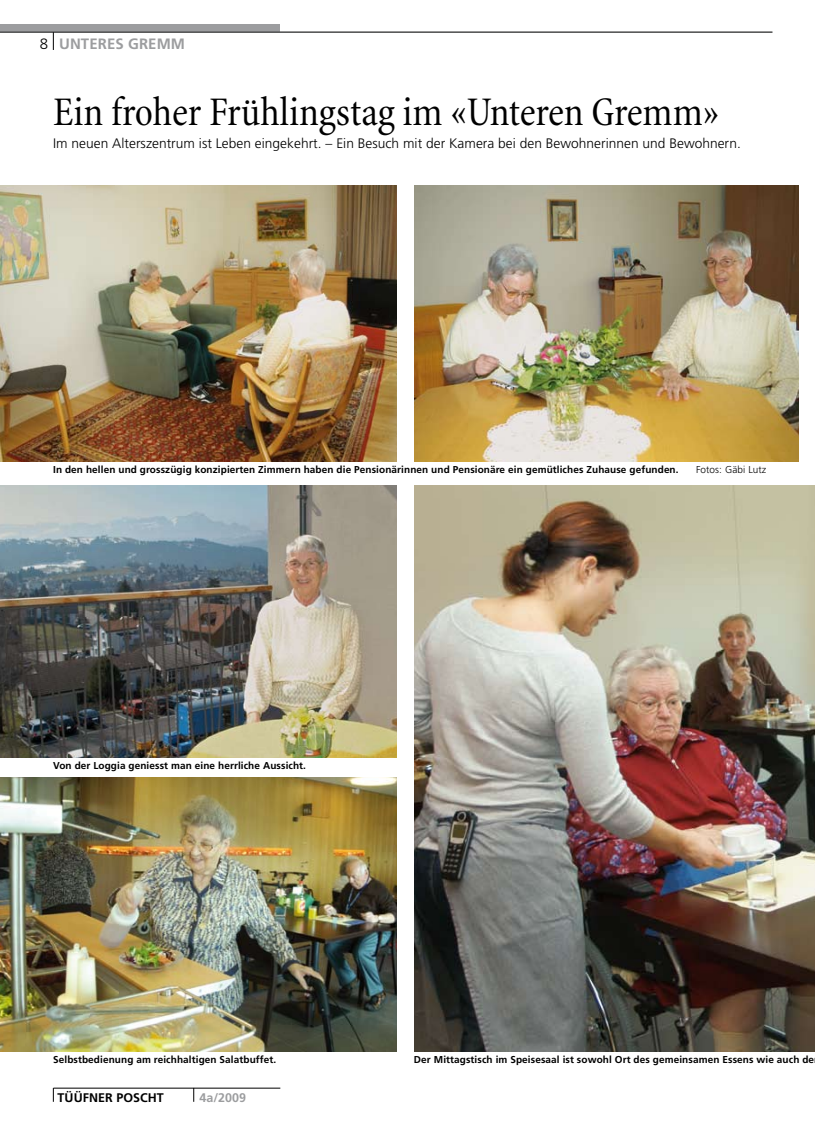
<style>
.page{position:relative;width:815px;height:1134px;background:#fff}
.page>*{position:absolute;margin:0;border:0;box-sizing:border-box;transform-origin:0 0}
.t1{font:condensed 41.25px "Minion";color:#000}
.t2{font:700 15px "Frutiger";letter-spacing:.005em;color:#9c9d9f}
.t3{font:300 13.75px "Frutiger";color:#000}
.t4{font:700 12.5px "Frutiger";letter-spacing:.005em;color:#000}
.t5{font:700 12.5px "Frutiger";letter-spacing:.005em;color:#9c9d9f}
.t6{font:700 10px "Frutiger";letter-spacing:.01em;color:#000}
.t7{font:300 10px "Frutiger";letter-spacing:.01em;color:#000}
.s1{font-weight:300;color:#000}
</style>
<div class="page">
<div style="left:0;top:25px;width:280px;height:7px;background:#9c9d9f"></div>
<hr style="left:0;top:32px;width:772px;height:1px;background:#000">
<svg style="left:53px;top:32px;width:1px;height:18px"></svg>
<hr style="left:54px;top:1088px;width:226px;height:1px;background:#000">
<svg style="left:53px;top:1088px;width:1px;height:14px"></svg>
<svg style="left:194px;top:1088px;width:1px;height:14px"></svg>
<img style="left:0;top:185px;width:397px;height:277px">
<img style="left:415px;top:185px;width:383px;height:277px">
<img style="left:0;top:778px;width:397px;height:273px">
<img style="left:415px;top:485px;width:400px;height:566px">
<img style="left:0;top:485px;width:397px;height:272px">
<h2 class="t2" style="left:40px;top:35px;width:147px"><span class="s1">8</span> UNTERES GREMM</h2>
<h1 class="t1" style="left:53px;top:90px;width:668px">Ein froher Frühlingstag im «Unteren Gremm»</h1>
<h3 class="t3" style="left:53px;top:136px;width:689px">Im neuen Alterszentrum ist Leben eingekehrt. – Ein Besuch mit der Kamera bei den Bewohnerinnen und Bewohnern.</h3>
<p class="t6" style="left:53px;top:464px;width:627px">In den hellen und grosszügig konzipierten Zimmern haben die Pensionärinnen und Pensionäre ein gemütliches Zuhause gefunden.</p>
<p class="t7" style="left:696px;top:464px;width:72px">Fotos: Gäbi Lutz</p>
<p class="t6" style="left:53px;top:759px;width:254px">Von der Loggia geniesst man eine herrliche Aussicht.</p>
<p class="t6" style="left:53px;top:1053px;width:224px">Selbstbedienung am reichhaltigen Salatbuffet.</p>
<p class="t6" style="left:414px;top:1054px;width:402px">Der Mittagstisch im Speisesaal ist sowohl Ort des gemeinsamen Essens wie auch de</p>
<p class="t4" style="left:58px;top:1090px;width:108px">TÜÜFNER POSCHT</p>
<p class="t5" style="left:199px;top:1090px;width:48px">4a/2009</p>
</div>
